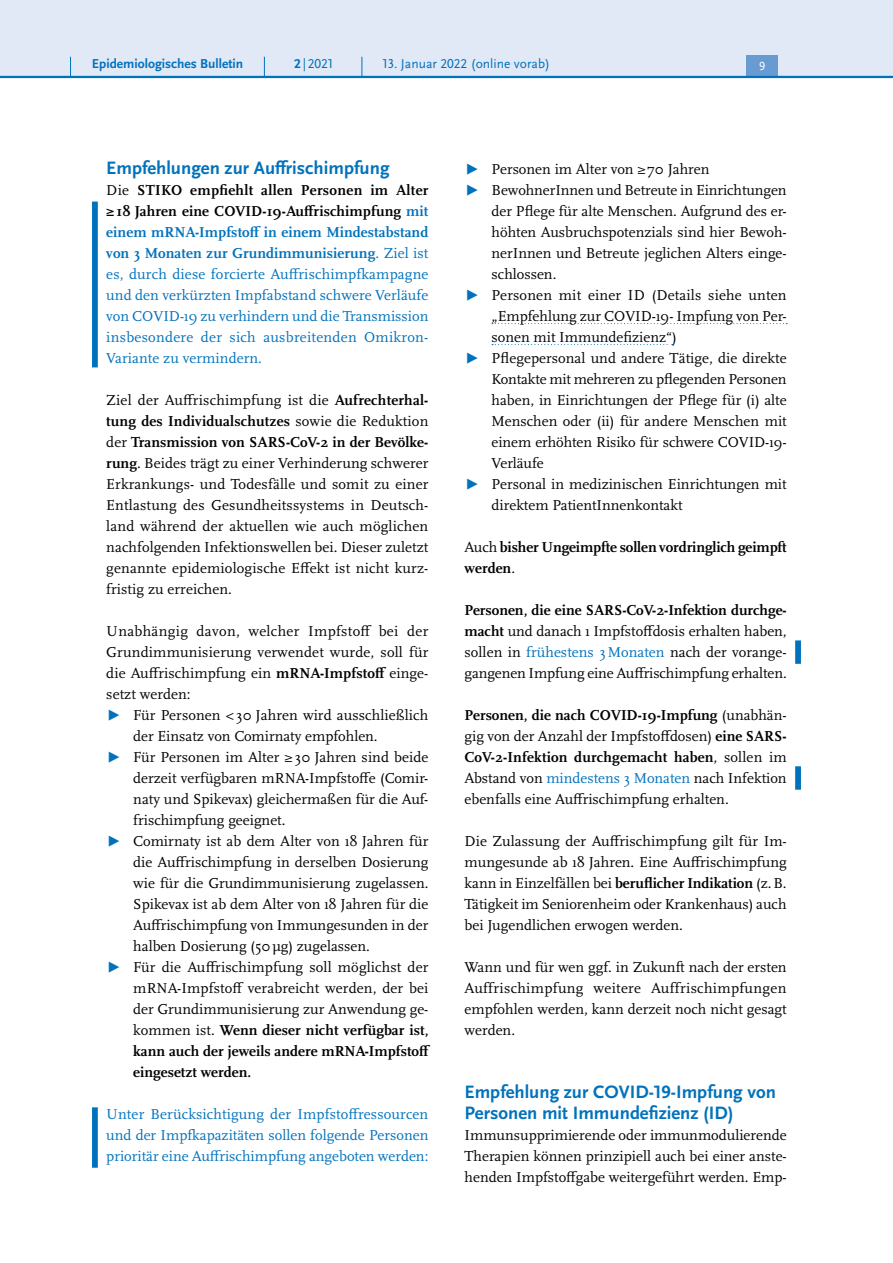
<style>
.page{position:relative;width:893px;height:1263px;background:#fff}
.page>*{position:absolute;margin:0;border:0;box-sizing:border-box;transform-origin:0 0}
.H3_-_Neu{font:700 18.75px/21px "Scala Sans Pro";color:#0072bc}
.P_-_Fließtext{font:15px/21px "Scala Pro";color:#000;text-align:justify}
.P_-_Fließtext-2{font:15px/21px "Scala Pro";color:#0072bc;text-align:justify}
.P_-_Fließtext-3{font:700 15px/21px "Scala Pro";letter-spacing:-.005em;color:#000}
.t1{font:13.5px "Scala Sans Pro";color:#0072bc}
.t2{font:700 13.5px "Scala Sans Pro";color:#0072bc}
.t3{font:12.45px "Scala Sans Pro";color:#fff}
.s1{font-weight:700}
.s2{color:#000}
.s3{font-weight:700;color:#000}
.s4{font-family:"Scala Sans Pro";color:#0072bc}
.s5{font-weight:400}
.s6{color:#0072bc}
</style>
<div class="page">
<svg style="left:492px;top:323px;width:295px;height:1px"></svg>
<svg style="left:492px;top:344px;width:181px;height:1px"></svg>
<svg style="left:92px;top:202px;width:6px;height:165px"></svg>
<svg style="left:92px;top:1107px;width:6px;height:61px"></svg>
<svg style="left:795px;top:640px;width:6px;height:24px"></svg>
<svg style="left:795px;top:766px;width:6px;height:24px"></svg>
<div style="left:0;top:0;width:893px;height:77px;background:#e1e8f6"></div>
<div style="left:746px;top:55px;width:32px;height:21px;background:#679bd2"></div>
<hr style="left:0;top:76px;width:893px;height:2px;background:#0072bc">
<svg style="left:70px;top:57px;width:1px;height:19px"></svg>
<svg style="left:264px;top:57px;width:1px;height:19px"></svg>
<svg style="left:362px;top:57px;width:1px;height:19px"></svg>
<p class="t2" style="left:92px;top:55px;width:153px">Epidemiologisches Bulletin</p>
<p class="t1" style="left:294px;top:55px;width:40px"><span class="s1">2</span> | 2021</p>
<p class="t1" style="left:383px;top:55px;width:169px">13. Januar 2022 (online vorab)</p>
<p class="t3" style="left:759px;top:59px;width:8px">9</p>
<h1 class="H3_-_Neu" style="left:106px;top:157px;width:285px">Empfehlungen zur Auffrischimpfung</h1>
<p class="P_-_Fließtext-2" style="left:106px;top:179px;width:324px"><span class="s2">Die</span> <span class="s3">STIKO empfiehlt allen Personen im Alter ≥18 Jahren eine COVID-19-Auffrischimpfung</span> <span class="s1">mit einem mRNA-Impfstoff in einem Mindestabstand von 3 Monaten zur Grundimmunisierung</span>. Ziel ist es, durch diese forcierte Auffrischimpfkampagne und den verkürzten Impfabstand schwere Verläufe von COVID-19 zu verhindern und die Transmission insbesondere der sich ausbreitenden Omikron-Variante zu vermindern.</p>
<p class="P_-_Fließtext" style="left:106px;top:389px;width:324px">Ziel der Auffrischimpfung ist die <span class="s1">Aufrechterhal&shy;tung des Individualschutzes</span> sowie die Reduktion der <span class="s1">Transmission von SARS-CoV-2 in der Bevölke&shy;rung</span>. Beides trägt zu einer Verhinderung schwerer Erkrankungs- und Todesfälle und somit zu einer Entlastung des Gesundheitssystems in Deutsch&shy;land während der aktuellen wie auch möglichen nachfolgenden Infektionswellen bei. Dieser zuletzt genannte epidemiologische Effekt ist nicht kurz&shy;fristig zu erreichen.</p>
<p class="P_-_Fließtext" style="left:106px;top:620px;width:324px">Unabhängig davon, welcher Impfstoff bei der Grundimmunisierung verwendet wurde, soll für die Auffrischimpfung ein <span class="s1">mRNA-Impfstoff</span> einge&shy;setzt werden:</p>
<p class="P_-_Fließtext" style="left:133px;top:704px;width:296px;text-indent:-27px"><span class="s4">▶</span> Für Personen &lt; 30 Jahren wird ausschließlich der Einsatz von Comirnaty empfohlen.</p>
<p class="P_-_Fließtext" style="left:133px;top:746px;width:297px;text-indent:-27px"><span class="s4">▶</span> Für Personen im Alter ≥ 30 Jahren sind beide derzeit verfügbaren mRNA-Impfstoffe (Comir&shy;naty und Spikevax) gleichermaßen für die Auf&shy;frischimpfung geeignet.</p>
<p class="P_-_Fließtext" style="left:133px;top:830px;width:297px;text-indent:-27px"><span class="s4">▶</span> Comirnaty ist ab dem Alter von 18 Jahren für die Auffrischimpfung in derselben Dosierung wie für die Grundimmunisierung zugelassen.<br>Spikevax ist ab dem Alter von 18 Jahren für die Auffrischimpfung von Immungesunden in der halben Dosierung (50µg) zugelassen.</p>
<p class="P_-_Fließtext" style="left:133px;top:956px;width:299px;text-align:left;text-indent:-27px"><span class="s4">▶</span> Für die Auffrischimpfung soll möglichst der mRNA-Impfstoff verabreicht werden, der bei der Grundimmunisierung zur Anwendung ge&shy;kommen ist. <span class="s1">Wenn dieser nicht verfügbar ist, kann auch der jeweils andere mRNA-Impfstoff eingesetzt werden.</span></p>
<p class="P_-_Fließtext-2" style="left:106px;top:1103px;width:324px">Unter Berücksichtigung der Impfstoffressourcen und der Impfkapazitäten sollen folgende Personen prioritär eine Auffrischimpfung angeboten werden:</p>
<p class="P_-_Fließtext" style="left:465px;top:158px;width:246px"><span class="s4">▶</span> Personen im Alter von ≥70 Jahren</p>
<p class="P_-_Fließtext" style="left:492px;top:179px;width:297px;text-indent:-27px"><span class="s4">▶</span> BewohnerInnen und Betreute in Einrichtungen der Pflege für alte Menschen. Aufgrund des er&shy;höhten Ausbruchspotenzials sind hier Bewoh&shy;nerInnen und Betreute jeglichen Alters einge&shy;schlossen.</p>
<p class="P_-_Fließtext" style="left:492px;top:284px;width:297px;text-indent:-27px"><span class="s4">▶</span> Personen mit einer ID (Details siehe unten „Empfehlung zur COVID-19- Impfung von Per&shy;sonen mit Immundefizienz“)</p>
<p class="P_-_Fließtext" style="left:492px;top:347px;width:297px;text-indent:-27px"><span class="s4">▶</span> Pflegepersonal und andere Tätige, die direkte Kontakte mit mehreren zu pflegenden Personen haben, in Einrichtungen der Pflege für (i) alte Menschen oder (ii) für andere Menschen mit einem erhöhten Risiko für schwere COVID-19- Verläufe</p>
<p class="P_-_Fließtext" style="left:492px;top:473px;width:297px;text-indent:-27px"><span class="s4">▶</span> Personal in medizinischen Einrichtungen mit direktem PatientInnenkontakt</p>
<p class="P_-_Fließtext-3" style="left:465px;top:536px;width:324px"><span class="s5">Auch</span> bisher Ungeimpfte sollen vordringlich geimpft werden<span class="s5">.</span></p>
<p class="P_-_Fließtext" style="left:465px;top:599px;width:324px"><span class="s1">Personen, die eine SARS-CoV-2-Infektion durchge&shy;macht</span> und danach 1 Impfstoffdosis erhalten haben, sollen in <span class="s6">frühestens 3Monaten</span> nach der vorange&shy;gangenen Impfung eine Auffrischimpfung erhalten.</p>
<p class="P_-_Fließtext" style="left:465px;top:704px;width:324px"><span class="s1">Personen, die nach COVID-19-Impfung</span> (unabhän&shy;gig von der Anzahl der Impfstoffdosen) <span class="s1">eine SARS-CoV-2-Infektion durchgemacht haben</span>, sollen im Abstand von <span class="s6">mindestens 3 Monaten</span> nach Infektion ebenfalls eine Auffrischimpfung erhalten.</p>
<p class="P_-_Fließtext" style="left:465px;top:830px;width:324px">Die Zulassung der Auffrischimpfung gilt für Im&shy;mungesunde ab 18 Jahren. Eine Auffrischimpfung kann in Einzelfällen bei <span class="s1">beruflicher Indikation</span> (z.B.<br>Tätigkeit im Seniorenheim oder Krankenhaus) auch bei Jugendlichen erwogen werden.</p>
<p class="P_-_Fließtext" style="left:465px;top:956px;width:324px">Wann und für wen ggf. in Zukunft nach der ersten Auffrischimpfung weitere Auffrischimpfungen empfohlen werden, kann derzeit noch nicht gesagt werden.</p>
<h1 class="H3_-_Neu" style="left:465px;top:1081px;width:313px">Empfehlung zur COVID-19-Impfung von<br>Personen mit Immundefizienz (ID)</h1>
<p class="P_-_Fließtext" style="left:465px;top:1124px;width:324px">Immunsupprimierende oder immunmodulierende Therapien können prinzipiell auch bei einer anste&shy;henden Impfstoffgabe weitergeführt werden. Emp-</p>
</div>
